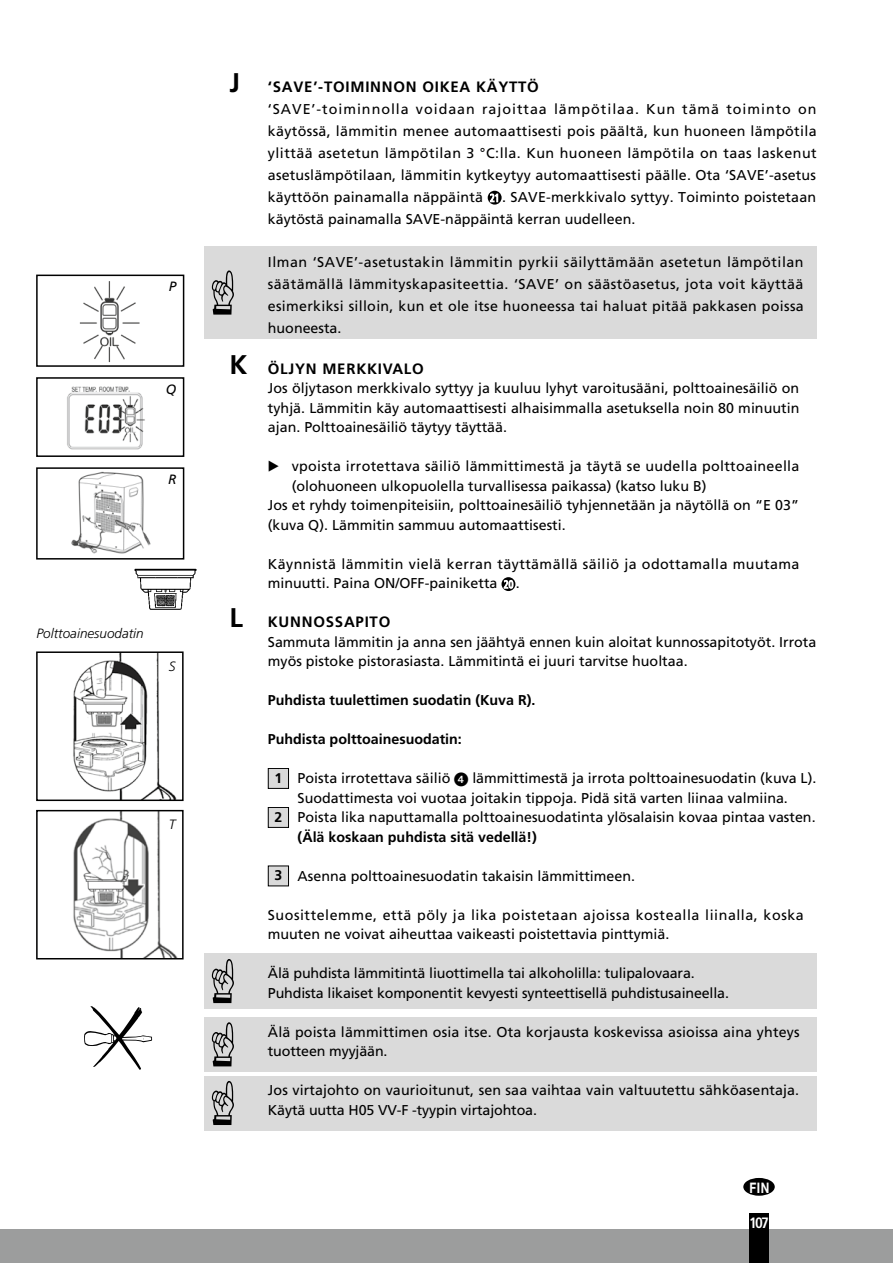
<style>
.page{position:relative;width:893px;height:1263px;background:#fff}
.page>*{position:absolute;margin:0;border:0;box-sizing:border-box;transform-origin:0 0}
.t1{font:700 15px "Frutiger";letter-spacing:.05em;color:#000}
.t2{font:700 condensed 15px "Frutiger";color:#fff}
.t3{font:700 14.55px "Helvetica Neue East A";color:#fff;scale:.8 1}
.t4{font:14.25px/21.9px "Frutiger";color:#000}
.t5{font:14.25px/19.5px "Frutiger";letter-spacing:.04em;color:#000}
.t6{font:14.25px/19.5px "Frutiger";letter-spacing:.03em;color:#000}
.t7{font:700 14.25px "Frutiger";color:#000}
.t8{font:14.25px "Frutiger";letter-spacing:.02em;color:#000}
.t9{font:italic 300 13.5px "Frutiger CE";color:#000}
.t10{font:italic 13.5px "Frutiger LT Std";color:#000}
.t11{font:italic 300 13.5px "Frutiger LT Std";color:#000}
.s1{font-size:27px}
.s2{font-family:"Frutiger LT Std";font-stretch:condensed;font-size:11.1px;color:#fff}
.s3{font-family:"European Pi Three"}
.s4{font-weight:700;font-size:14.1px}
</style>
<div class="page">
<div style="left:0;top:1229px;width:893px;height:34px;background:#9c9d9d"></div>
<div style="left:749px;top:1213px;width:20px;height:50px;background:#000"></div>
<div style="left:204px;top:1076px;width:612px;height:54px;background:#dadada"></div>
<div style="left:204px;top:953px;width:612px;height:56px;background:#dadada"></div>
<div style="left:204px;top:1017px;width:612px;height:55px;background:#dadada"></div>
<div style="left:204px;top:247px;width:612px;height:92px;background:#dadada"></div>
<div style="left:488px;top:191px;width:14px;height:14px;background:#000;border-radius:50%"></div>
<div style="left:501px;top:577px;width:14px;height:14px;background:#000;border-radius:50%"></div>
<div style="left:268px;top:768px;width:21px;height:20px;background:#dadada"></div>
<div style="left:268px;top:768px;width:21px;height:21px;border:1px solid #000"></div>
<div style="left:268px;top:807px;width:21px;height:20px;background:#dadada"></div>
<div style="left:268px;top:807px;width:21px;height:21px;border:1px solid #000"></div>
<div style="left:268px;top:866px;width:21px;height:20px;background:#dadada"></div>
<div style="left:268px;top:865px;width:21px;height:21px;border:1px solid #000"></div>
<div style="left:743px;top:1178px;width:32px;height:18px;background:#000;border-radius:50%"></div>
<img style="left:67px;top:386px;width:78px;height:64px">
<div style="left:36px;top:377px;width:148px;height:80px;border:2px solid #000"></div>
<svg style="left:84px;top:1006px;width:68px;height:64px"></svg>
<img style="left:71px;top:471px;width:80px;height:83px">
<div style="left:36px;top:467px;width:148px;height:93px;border:2px solid #000"></div>
<img style="left:73px;top:654px;width:103px;height:144px">
<div style="left:36px;top:651px;width:148px;height:150px;border:2px solid #000"></div>
<img style="left:73px;top:813px;width:104px;height:143px">
<div style="left:36px;top:810px;width:148px;height:149px;border:2px solid #000"></div>
<img style="left:79px;top:281px;width:61px;height:82px">
<div style="left:36px;top:275px;width:148px;height:92px;border:2px solid #000"></div>
<img style="left:129px;top:551px;width:68px;height:59px">
<p class="t10" style="left:169px;top:278px;width:9px">P</p>
<p class="t10" style="left:166px;top:381px;width:12px">Q</p>
<p class="t10" style="left:168px;top:471px;width:10px">R</p>
<p class="t9" style="left:37px;top:626px;width:109px">Polttoainesuodatin</p>
<p class="t11" style="left:169px;top:658px;width:8px">S</p>
<p class="t11" style="left:169px;top:817px;width:8px">T</p>
<p class="t1" style="left:230px;top:78px;width:311px"><span class="s1">J</span> ‘SAVE’-TOIMINNON OIKEA KÄYTTÖ</p>
<p class="t4" style="left:268px;top:98px;width:550px;text-align:justify">‘SAVE’-toiminnolla voidaan rajoittaa lämpötilaa. Kun tämä toiminto on käytössä, lämmitin menee automaattisesti pois päältä, kun huoneen lämpötila ylittää asetetun lämpötilan 3 °C:lla. Kun huoneen lämpötila on taas laskenut asetuslämpötilaan, lämmitin kytkeytyy automaattisesti päälle. Ota ‘SAVE’-asetus käyttöön painamalla näppäintä <span class="s2">21</span> . SAVE-merkkivalo syttyy. Toiminto poistetaan käytöstä painamalla SAVE-näppäintä kerran uudelleen.</p>
<p class="t4" style="left:268px;top:251px;width:537px;text-align:justify">Ilman ‘SAVE’-asetustakin lämmitin pyrkii säilyttämään asetetun lämpötilan säätämällä lämmityskapasiteettia. ‘SAVE’ on säästöasetus, jota voit käyttää esimerkiksi silloin, kun et ole itse huoneessa tai haluat pitää pakkasen poissa huoneesta.</p>
<p class="t1" style="left:230px;top:359px;width:196px"><span class="s1">K</span> ÖLJYN MERKKIVALO</p>
<p class="t4" style="left:268px;top:378px;width:533px;line-height:19.5px;text-align:justify">Jos öljytason merkkivalo syttyy ja kuuluu lyhyt varoitusääni, polttoainesäiliö on tyhjä. Lämmitin käy automaattisesti alhaisimmalla asetuksella noin 80 minuutin ajan. Polttoainesäiliö täytyy täyttää.</p>
<p class="t8" style="left:268px;top:458px;width:533px"><span class="s3">E</span> vpoista irrotettava säiliö lämmittimestä ja täytä se uudella polttoaineella</p>
<p class="t4" style="left:292px;top:474px;width:416px">(olohuoneen ulkopuolella turvallisessa paikassa) (katso luku B)</p>
<p class="t4" style="left:268px;top:494px;width:533px">Jos et ryhdy toimenpiteisiin, polttoainesäiliö tyhjennetään ja näytöllä on “E 03”</p>
<p class="t4" style="left:268px;top:513px;width:299px">(kuva Q). Lämmitin sammuu automaattisesti.</p>
<p class="t6" style="left:268px;top:554px;width:533px">Käynnistä lämmitin vielä kerran täyttämällä säiliö ja odottamalla muutama minuutti. Paina ON/OFF-painiketta <span class="s2">20</span> .</p>
<p class="t1" style="left:230px;top:613px;width:162px"><span class="s1">L</span> KUNNOSSAPITO</p>
<p class="t4" style="left:268px;top:632px;width:550px;line-height:19.5px">Sammuta lämmitin ja anna sen jäähtyä ennen kuin aloitat kunnossapitotyöt. Irrota myös pistoke pistorasiasta. Lämmitintä ei juuri tarvitse huoltaa.</p>
<p class="t7" style="left:268px;top:692px;width:269px">Puhdista tuulettimen suodatin (Kuva R).</p>
<p class="t7" style="left:268px;top:731px;width:195px">Puhdista polttoainesuodatin:</p>
<p class="t4" style="left:275px;top:767px;width:177px"><span class="s4">1</span> Poista irrotettava säiliö</p>
<p class="t4" style="left:472px;top:767px;width:346px">lämmittimestä ja irrota polttoainesuodatin (kuva L).</p>
<p class="t4" style="left:298px;top:786px;width:492px">Suodattimesta voi vuotaa joitakin tippoja. Pidä sitä varten liinaa valmiina.</p>
<p class="t4" style="left:275px;top:806px;width:543px"><span class="s4">2</span> Poista lika naputtamalla polttoainesuodatinta ylösalaisin kovaa pintaa vasten.</p>
<p class="t7" style="left:298px;top:828px;width:241px">(Älä koskaan puhdista sitä vedellä!)</p>
<p class="t4" style="left:275px;top:864px;width:362px"><span class="s4">3</span> Asenna polttoainesuodatin takaisin lämmittimeen.</p>
<p class="t5" style="left:268px;top:905px;width:537px">Suosittelemme, että pöly ja lika poistetaan ajoissa kostealla liinalla, koska muuten ne voivat aiheuttaa vaikeasti poistettavia pinttymiä.</p>
<p class="t4" style="left:268px;top:963px;width:463px;line-height:19.5px">Älä puhdista lämmitintä liuottimella tai alkoholilla: tulipalovaara.<br>Puhdista likaiset komponentit kevyesti synteettisellä puhdistusaineella.</p>
<p class="t4" style="left:268px;top:1022px;width:533px;line-height:19.5px">Älä poista lämmittimen osia itse. Ota korjausta koskevissa asioissa aina yhteys tuotteen myyjään.</p>
<p class="t4" style="left:268px;top:1080px;width:533px;line-height:19.5px">Jos virtajohto on vaurioitunut, sen saa vaihtaa vain valtuutettu sähköasentaja.<br>Käytä uutta H05 VV-F -tyypin virtajohtoa.</p>
<p class="t3" style="left:749px;top:1178px;width:27px">FIN</p>
<p class="t2" style="left:749px;top:1214px;width:21px">107</p>
</div>
